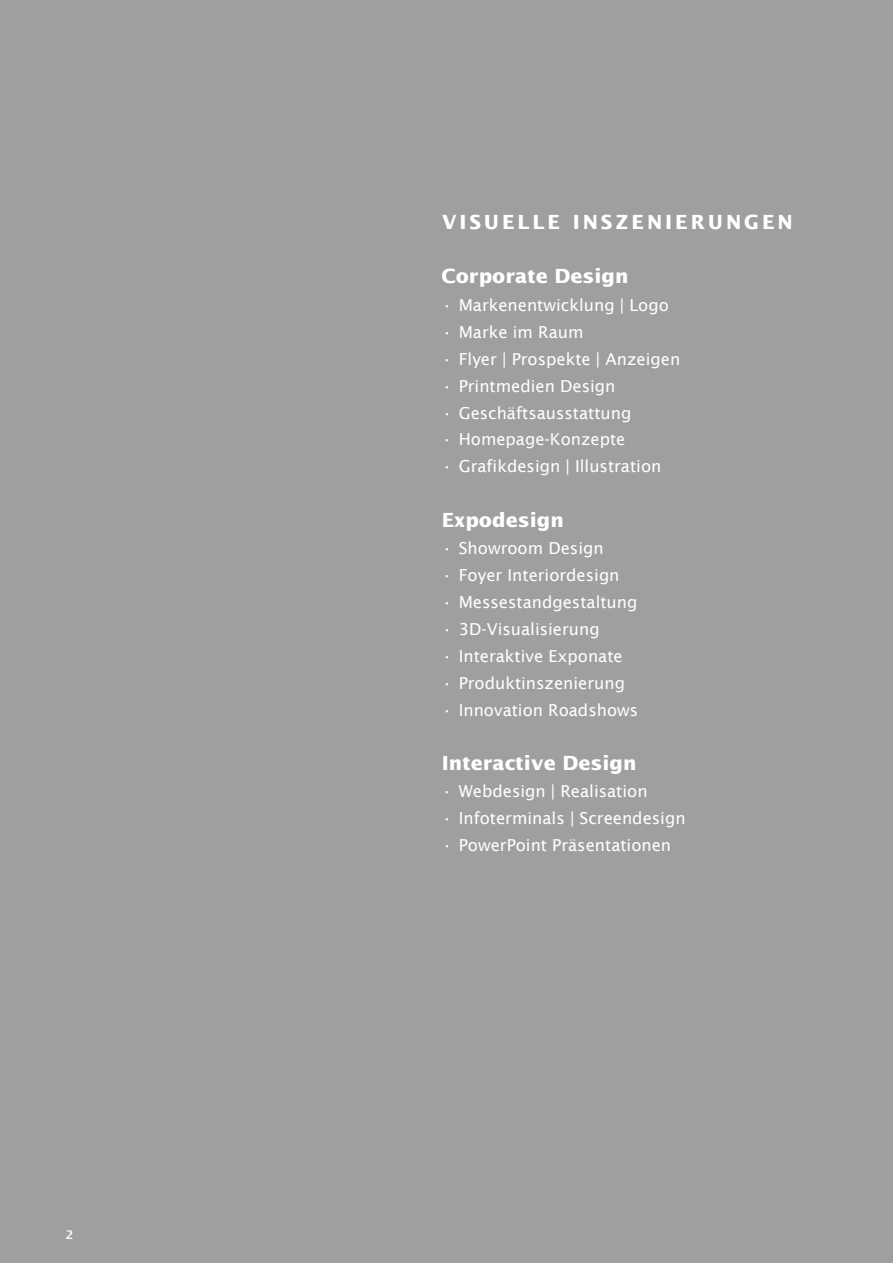
<style>
.page{position:relative;width:893px;height:1263px;background:#9e9fa1}
.page>*{position:absolute;margin:0;border:0;box-sizing:border-box;transform-origin:0 0}
.t1{font:700 19.5px "Lucida Sans";color:#fff}
.t2{font:700 19.5px "Lucida Sans";letter-spacing:.15em;color:#fff}
.t3{font:16.5px "Lucida Sans";color:#fff}
.t4{font:600 12px "Lucida Sans";color:#fff}
</style>
<div class="page">
<p class="t4" style="left:66px;top:1228px;width:9px">2</p>
<p class="t2" style="left:442px;top:210px;width:352px">VISUELLE INSZENIERUNGEN</p>
<p class="t1" style="left:442px;top:264px;width:189px">Corporate Design</p>
<p class="t3" style="left:442px;top:295px;width:229px">• Markenentwicklung | Logo</p>
<p class="t3" style="left:442px;top:322px;width:143px">• Marke im Raum</p>
<p class="t3" style="left:442px;top:349px;width:240px">• Flyer | Prospekte | Anzeigen</p>
<p class="t3" style="left:442px;top:376px;width:175px">• Printmedien Design</p>
<p class="t3" style="left:442px;top:403px;width:191px">• Geschäftsausstattung</p>
<p class="t3" style="left:442px;top:430px;width:185px">• Homepage-Konzepte</p>
<p class="t3" style="left:442px;top:457px;width:221px">• Grafikdesign | Illustration</p>
<p class="t1" style="left:442px;top:508px;width:124px">Expodesign</p>
<p class="t3" style="left:442px;top:538px;width:163px">• Showroom Design</p>
<p class="t3" style="left:442px;top:565px;width:179px">• Foyer Interiordesign</p>
<p class="t3" style="left:442px;top:592px;width:197px">• Messestandgestaltung</p>
<p class="t3" style="left:442px;top:619px;width:159px">• 3D-Visualisierung</p>
<p class="t3" style="left:442px;top:646px;width:183px">• Interaktive Exponate</p>
<p class="t3" style="left:442px;top:673px;width:185px">• Produktinszenierung</p>
<p class="t3" style="left:442px;top:700px;width:198px">• Innovation Roadshows</p>
<p class="t1" style="left:442px;top:751px;width:196px">Interactive Design</p>
<p class="t3" style="left:442px;top:782px;width:207px">• Webdesign | Realisation</p>
<p class="t3" style="left:442px;top:809px;width:245px">• Infoterminals | Screendesign</p>
<p class="t3" style="left:442px;top:836px;width:231px">• PowerPoint Präsentationen</p>
</div>
